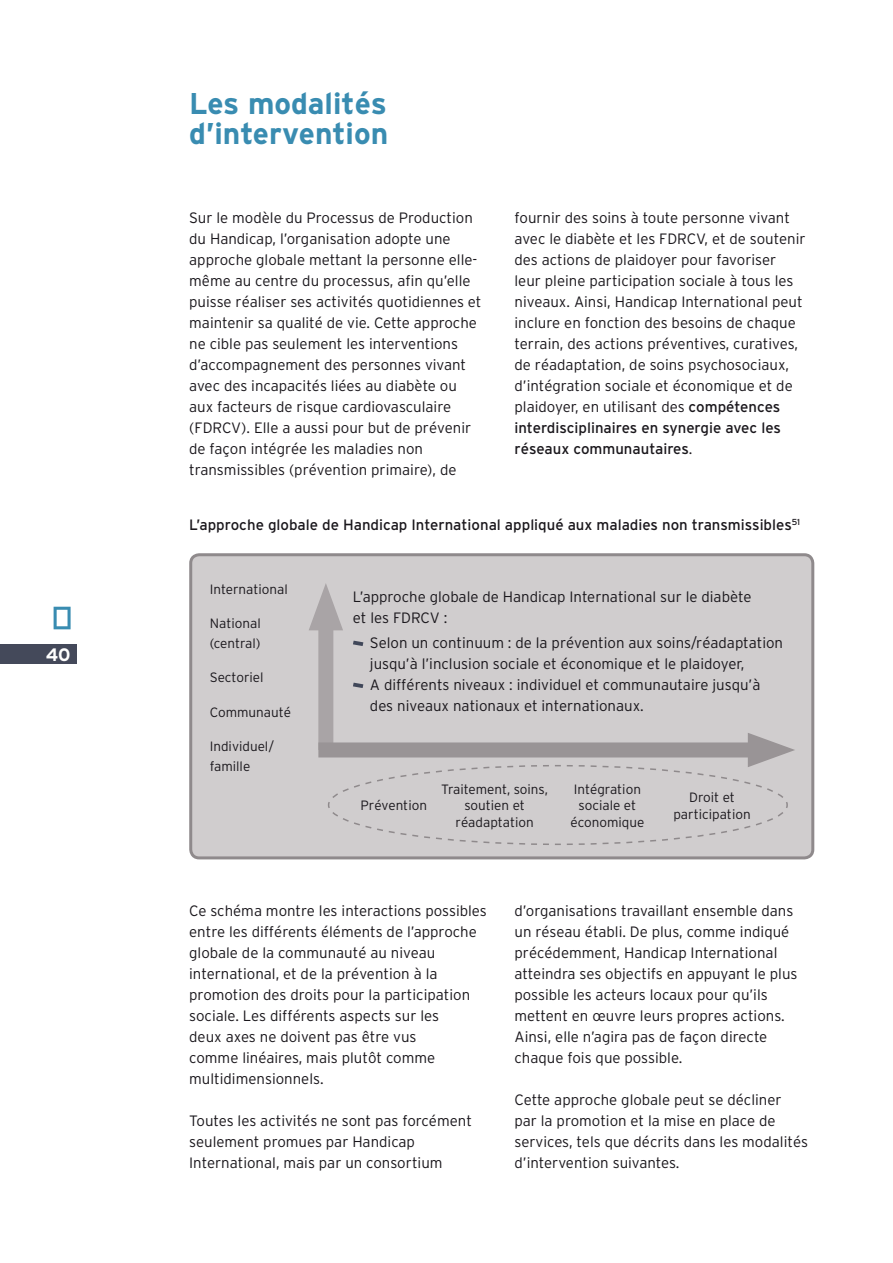
<style>
.page{position:relative;width:893px;height:1263px;background:#fff}
.page>*{position:absolute;margin:0;border:0;box-sizing:border-box;transform-origin:0 0}
.t1{font:700 30px/30px "Interstate";color:#398cb1}
.t2{font:700 18px "Interstate";color:#fff}
.t3{font:300 15px/21px "Interstate";color:#1a171c}
.t4{font:15px "Interstate";color:#1a171c}
.t5{font:300 13.5px/16.5px "Interstate";color:#1a171c;text-align:center}
.s1{font-weight:400}
</style>
<div class="page">
<div style="left:191px;top:555px;width:622px;height:303px;background:#d0cdce;border-radius:9px"></div>
<div style="left:189px;top:553px;width:625px;height:306px;border:3px solid #8f8a8c;border-radius:9px"></div>
<svg style="left:353px;top:641px;width:10px;height:5px"></svg>
<svg style="left:353px;top:683px;width:10px;height:5px"></svg>
<div style="left:318px;top:611px;width:15px;height:139px;background:#a9a4a6"></div>
<svg style="left:309px;top:583px;width:34px;height:47px"></svg>
<div style="left:318px;top:742px;width:449px;height:15px;background:#999496"></div>
<svg style="left:327px;top:733px;width:468px;height:112px"></svg>
<svg style="left:54px;top:607px;width:17px;height:22px"></svg>
<div style="left:0;top:644px;width:76px;height:20px;background:#44495a"></div>
<p class="t2" style="left:46px;top:643px;width:26px">40</p>
<h1 class="t1" style="left:189px;top:88px;width:201px">Les modalités d’intervention</h1>
<p class="t3" style="left:189px;top:207px;width:294px">Sur le modèle du Processus de Production du Handicap, l’organisation adopte une approche globale mettant la personne elle&shy;même au centre du processus, afin qu’elle puisse réaliser ses activités quotidiennes et maintenir sa qualité de vie. Cette approche ne cible pas seulement les interventions d’accompagnement des personnes vivant avec des incapacités liées au diabète ou aux facteurs de risque cardiovasculaire (FDRCV). Elle a aussi pour but de prévenir de façon intégrée les maladies non transmissibles (prévention primaire), de</p>
<p class="t3" style="left:514px;top:207px;width:293px">fournir des soins à toute personne vivant avec le diabète et les FDRCV, et de soutenir des actions de plaidoyer pour favoriser leur pleine participation sociale à tous les niveaux. Ainsi, Handicap International peut inclure en fonction des besoins de chaque terrain, des actions préventives, curatives, de réadaptation, de soins psychosociaux, d’intégration sociale et économique et de plaidoyer, en utilisant des <span class="s1">compétences interdisciplinaires en synergie avec les réseaux communautaires</span>.</p>
<p class="t4" style="left:189px;top:516px;width:612px">L’approche globale de Handicap International appliqué aux maladies non transmissibles<sup>51</sup></p>
<p class="t5" style="left:210px;top:581px;width:80px">International</p>
<p class="t5" style="left:210px;top:614px;width:52px;line-height:19.5px;text-align:left">National (central)</p>
<p class="t5" style="left:210px;top:669px;width:55px">Sectoriel</p>
<p class="t5" style="left:210px;top:704px;width:83px">Communauté</p>
<p class="t5" style="left:210px;top:737px;width:66px;line-height:19.5px;text-align:left">Individuel/ famille</p>
<p class="t3" style="left:353px;top:586px;width:400px">L’approche globale de Handicap International sur le diabète et les FDRCV :</p>
<p class="t3" style="left:370px;top:632px;width:415px">Selon un continuum : de la prévention aux soins/réadaptation jusqu’à l’inclusion sociale et économique et le plaidoyer,<br>A différents niveaux : individuel et communautaire jusqu’à des niveaux nationaux et internationaux.</p>
<p class="t5" style="left:360px;top:797px;width:68px">Prévention</p>
<p class="t5" style="left:441px;top:781px;width:108px">Traitement, soins, soutien et réadaptation</p>
<p class="t5" style="left:570px;top:781px;width:76px">Intégration sociale et économique</p>
<p class="t5" style="left:673px;top:789px;width:79px">Droit et participation</p>
<p class="t3" style="left:189px;top:900px;width:299px">Ce schéma montre les interactions possibles entre les différents éléments de l’approche globale de la communauté au niveau international, et de la prévention à la promotion des droits pour la participation sociale. Les différents aspects sur les<br>deux axes ne doivent pas être vus<br>comme linéaires, mais plutôt comme multidimensionnels.</p>
<p class="t3" style="left:189px;top:1110px;width:284px">Toutes les activités ne sont pas forcément seulement promues par Handicap<br>International, mais par un consortium</p>
<p class="t3" style="left:514px;top:900px;width:285px">d’organisations travaillant ensemble dans un réseau établi. De plus, comme indiqué précédemment, Handicap International atteindra ses objectifs en appuyant le plus possible les acteurs locaux pour qu’ils mettent en œuvre leurs propres actions.<br>Ainsi, elle n’agira pas de façon directe chaque fois que possible.</p>
<p class="t3" style="left:514px;top:1089px;width:295px">Cette approche globale peut se décliner<br>par la promotion et la mise en place de services, tels que décrits dans les modalités d’intervention suivantes.</p>
</div>
